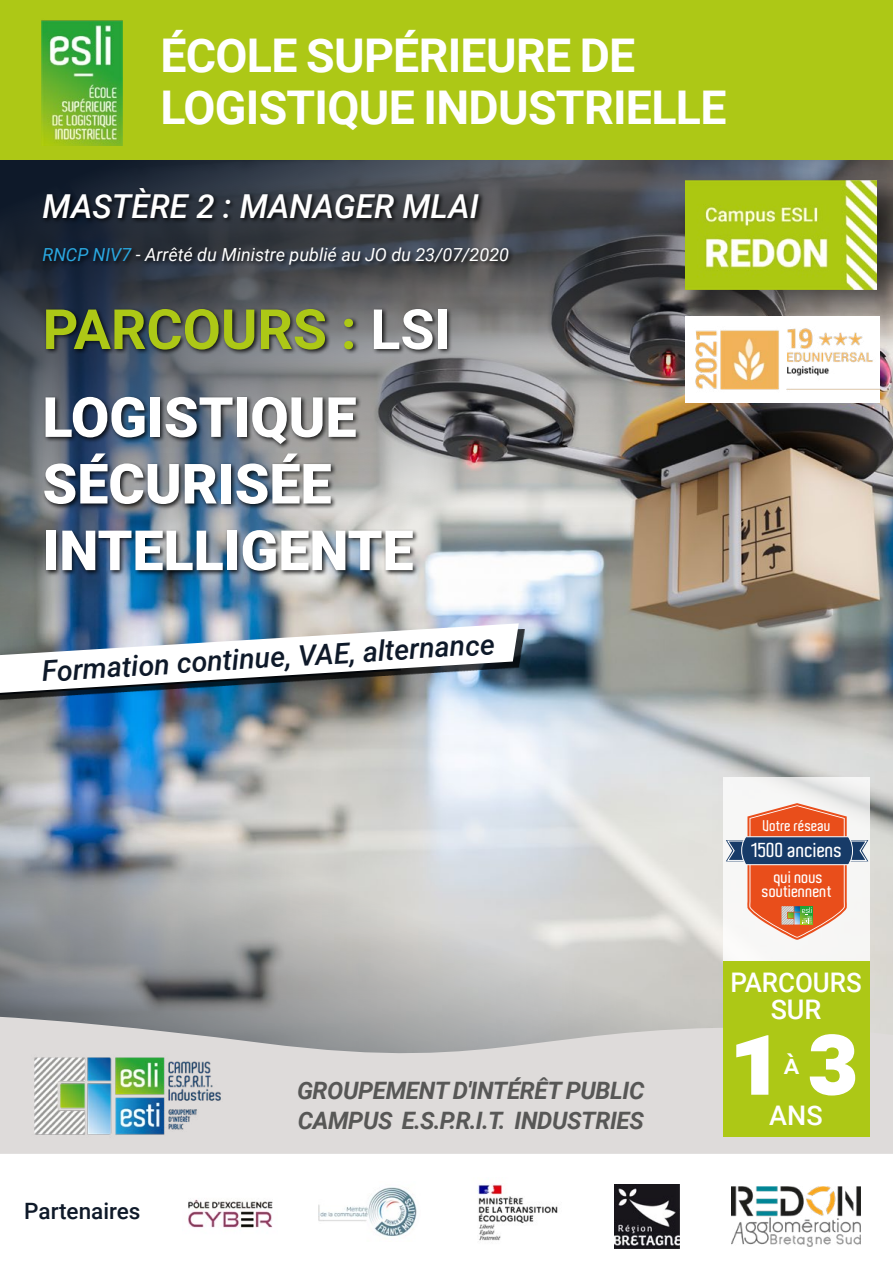
<style>
.page{position:relative;width:893px;height:1263px;background:#fff}
.page>*{position:absolute;margin:0;border:0;box-sizing:border-box;transform-origin:0 0}
.t1{font:900 105px "Roboto";color:#fff}
.t2{font:900 55.5px/87.9px "Roboto";color:#fff}
.t3{font:700 46.5px/52.5px "Roboto";letter-spacing:-.015em;color:#fff}
.t4{font:italic 500 33px "Roboto";color:#fff}
.t5{font:italic 500 28.5px "Roboto";color:#0e1929}
.t6{font:500 27px/26.5px "Roboto";color:#fff;text-align:center;scale:.96 1}
.t7{font:500 27px "Roboto";color:#fff}
.t8{font:italic 700 24px/30px "Roboto";letter-spacing:-.015em;color:#575756}
.t9{font:500 22.5px "Roboto";color:#0e1929}
.t10{font:600 19.5px "Aldo";color:#fff}
.t11{font:italic 18px "Roboto";color:#fff}
.t12{font:600 16.2px/14.2px "Aldo";color:#fff;text-align:center}
.t13{font:600 15px "Aldo";color:#fff}
.s1{color:#2aa7df}
.s2{font-weight:700;color:#adc816}
.s3{font-weight:700}
</style>
<div class="page">
<svg style="left:0;top:866px;width:893px;height:145px;background:#b6b6b6"></svg>
<img style="left:0;top:159px;width:893px;height:707px">
<div style="left:0;top:0;width:893px;height:159px;background:#adc816"></div>
<div style="left:0;top:629px;width:525px;height:72px;background:#000;opacity:.75"></div>
<img style="left:0;top:623px;width:519px;height:72px">
<div style="left:41px;top:187px;width:473px;height:390px;background:#000;opacity:.8"></div>
<img style="left:42px;top:20px;width:80px;height:126px">
<svg style="left:0;top:1011px;width:893px;height:143px;background:#d0cecd"></svg>
<img style="left:25px;top:1049px;width:204px;height:94px">
<img style="left:188px;top:1199px;width:85px;height:29px">
<img style="left:319px;top:1187px;width:98px;height:50px">
<svg style="left:723px;top:778px;width:146px;height:183px;fill:#f6f6f5"></svg>
<svg style="left:726px;top:803px;width:142px;height:137px"></svg>
<div style="left:682px;top:177px;width:211px;height:137px;background:#000;opacity:.4"></div>
<img style="left:685px;top:181px;width:192px;height:108px">
<img style="left:615px;top:1184px;width:64px;height:65px">
<div style="left:723px;top:961px;width:146px;height:175px;background:#adc816"></div>
<img style="left:685px;top:316px;width:194px;height:87px">
<img style="left:731px;top:1186px;width:130px;height:60px">
<img style="left:477px;top:1184px;width:81px;height:57px">
<h3 class="t3" style="left:160px;top:27px;width:568px">ÉCOLE SUPÉRIEURE DE<br>LOGISTIQUE INDUSTRIELLE</h3>
<h3 class="t4" style="left:43px;top:183px;width:438px">MASTÈRE 2 : MANAGER MLAI</h3>
<p class="t11" style="left:43px;top:242px;width:468px"><span class="s1">RNCP NIV7</span> - Arrêté du Ministre publié au JO du 23/07/2020</p>
<h2 class="t2" style="left:43px;top:283px;width:410px"><span class="s2">PARCOURS :</span> <span class="s3">LSI<br></span>LOGISTIQUE</h2>
<h2 class="t2" style="left:43px;top:448px;width:372px;line-height:66.6px">SÉCURISÉE<br>INTELLIGENTE</h2>
<p class="t5" style="left:41px;top:649px;width:455px;rotate:-3deg">Formation continue, VAE, alternance</p>
<p class="t9" style="left:24px;top:1195px;width:118px">Partenaires</p>
<p class="t8" style="left:297px;top:1074px;width:349px">GROUPEMENT D'INTÉRÊT PUBLIC<br>CAMPUS E.S.P.R.I.T. INDUSTRIES</p>
<p class="t13" style="left:763px;top:817px;width:69px">Votre réseau</p>
<p class="t10" style="left:751px;top:839px;width:93px">1500 anciens</p>
<p class="t12" style="left:762px;top:870px;width:71px">qui nous soutiennent</p>
<p class="t6" style="left:730px;top:968px;width:138px">PARCOURS<br>SUR</p>
<h1 class="t1" style="left:729px;top:984px;width:131px">13</h1>
<p class="t7" style="left:784px;top:1045px;width:17px">À</p>
<p class="t7" style="left:769px;top:1096px;width:55px">ANS</p>
</div>
